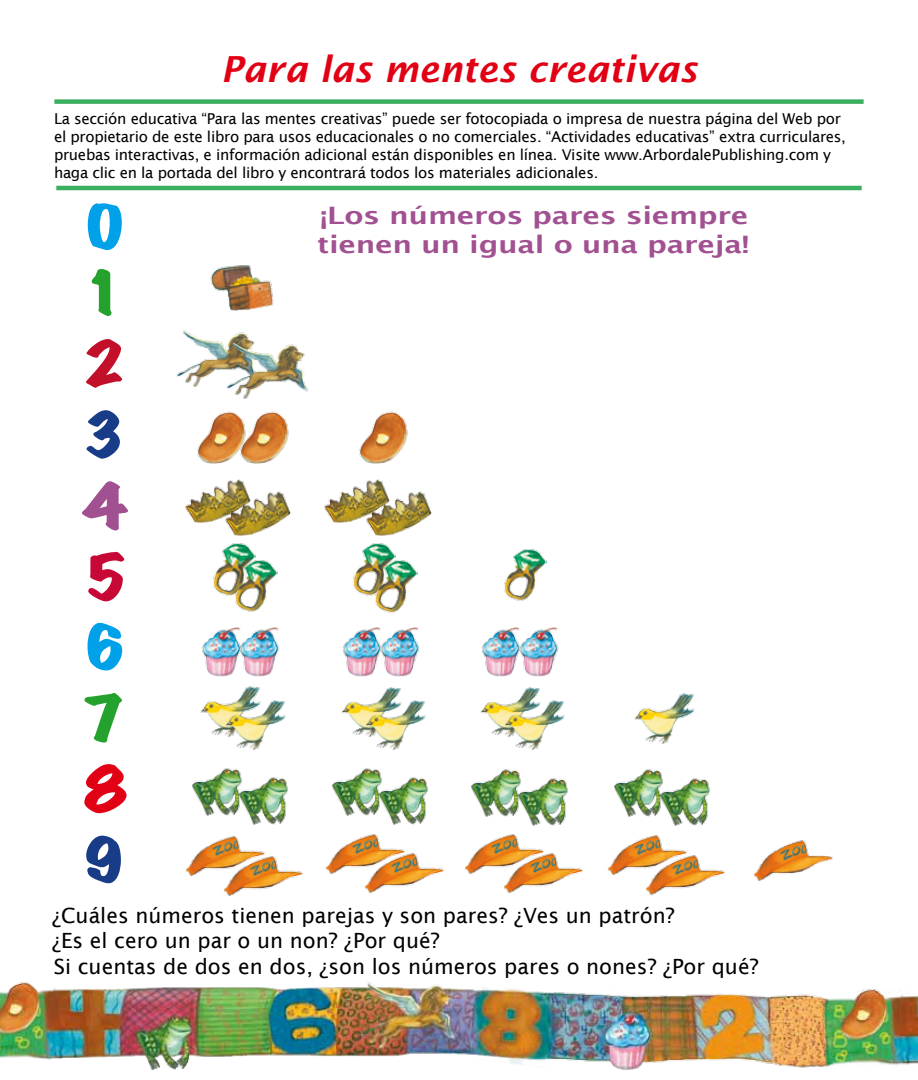
<style>
.page{position:relative;width:918px;height:1080px;background:#fff}
.page>*{position:absolute;margin:0;border:0;box-sizing:border-box;transform-origin:0 0}
.t1{font:54px "Marker Felt Wide";color:#00a1e9;scale:1.25 1}
.t2{font:54px "Marker Felt Wide";color:#25a12e;scale:1.25 1}
.t3{font:54px "Marker Felt Wide";color:#183c87;scale:1.25 1}
.t4{font:54px "Marker Felt Wide";color:#c3102a;scale:1.25 1}
.t5{font:54px "Marker Felt Wide";color:#a15191;scale:1.25 1}
.t6{font:54px "Marker Felt Wide";color:#c70837;scale:1.25 1}
.t7{font:54px "Marker Felt Wide";color:#e10014;scale:1.25 1}
.t8{font:italic 600 36px "Lucida Sans";color:#e10014}
.t9{font:600 24px/28.8px "Lucida Sans";letter-spacing:-.01em;color:#a15191;scale:1.25 1}
.t10{font:21px/25.2px "Lucida Sans";color:#000}
.t11{font:15px/18px "Lucida Sans";letter-spacing:-.02em;color:#000}
</style>
<div class="page">
<div style="left:54px;top:99px;width:810px;height:5px;background:#3aaf60"></div>
<hr style="left:56px;top:186px;width:806px;height:4px;background:#3aaf60">
<img style="left:0;top:982px;width:814px;height:88px">
<img style="left:814px;top:989px;width:104px;height:78px">
<img style="left:210px;top:265px;width:64px;height:46px">
<img style="left:176px;top:330px;width:73px;height:57px">
<img style="left:219px;top:338px;width:90px;height:61px">
<img style="left:197px;top:411px;width:34px;height:52px">
<img style="left:231px;top:411px;width:58px;height:52px">
<img style="left:359px;top:411px;width:49px;height:53px">
<img style="left:185px;top:479px;width:62px;height:44px">
<img style="left:221px;top:490px;width:70px;height:46px">
<img style="left:202px;top:627px;width:34px;height:50px">
<img style="left:236px;top:627px;width:44px;height:50px">
<img style="left:192px;top:768px;width:45px;height:48px">
<img style="left:237px;top:770px;width:51px;height:55px">
<img style="left:213px;top:543px;width:41px;height:52px">
<img style="left:226px;top:554px;width:52px;height:58px">
<img style="left:504px;top:549px;width:42px;height:52px">
<img style="left:223px;top:856px;width:80px;height:40px">
<img style="left:185px;top:836px;width:84px;height:41px">
<img style="left:200px;top:686px;width:60px;height:49px">
<img style="left:219px;top:697px;width:67px;height:53px">
<img style="left:634px;top:693px;width:61px;height:51px">
<img style="left:753px;top:840px;width:80px;height:41px">
<img style="left:324px;top:479px;width:62px;height:44px">
<img style="left:362px;top:491px;width:70px;height:45px">
<img style="left:353px;top:543px;width:41px;height:53px">
<img style="left:367px;top:554px;width:51px;height:59px">
<img style="left:343px;top:627px;width:33px;height:50px">
<img style="left:376px;top:627px;width:44px;height:50px">
<img style="left:482px;top:627px;width:33px;height:50px">
<img style="left:515px;top:627px;width:44px;height:50px">
<img style="left:341px;top:687px;width:60px;height:48px">
<img style="left:360px;top:698px;width:66px;height:52px">
<img style="left:480px;top:687px;width:60px;height:48px">
<img style="left:499px;top:698px;width:66px;height:52px">
<img style="left:332px;top:768px;width:45px;height:48px">
<img style="left:377px;top:770px;width:51px;height:55px">
<img style="left:471px;top:769px;width:46px;height:48px">
<img style="left:517px;top:771px;width:51px;height:55px">
<img style="left:614px;top:769px;width:45px;height:48px">
<img style="left:659px;top:771px;width:51px;height:55px">
<img style="left:364px;top:853px;width:80px;height:40px">
<img style="left:325px;top:834px;width:85px;height:40px">
<img style="left:503px;top:853px;width:80px;height:40px">
<img style="left:464px;top:834px;width:85px;height:40px">
<img style="left:645px;top:855px;width:80px;height:40px">
<img style="left:607px;top:835px;width:84px;height:41px">
<h2 class="t8" style="left:221px;top:48px;width:478px">Para las mentes creativas</h2>
<p class="t11" style="left:54px;top:110px;width:794px">La sección educativa “Para las mentes creativas” puede ser fotocopiada o impresa de nuestra página del Web por el propietario de este libro para usos educacionales o no comerciales. “Actividades educativas” extra curriculares, pruebas interactivas, e información adicional están disponibles en línea. Visite www.ArbordalePublishing.com y haga clic en la portada del libro y encontrará todos los materiales adicionales.</p>
<h1 class="t1" style="left:86px;top:200px;width:31px">0</h1>
<h1 class="t2" style="left:91px;top:266px;width:20px">1</h1>
<h1 class="t4" style="left:86px;top:337px;width:30px">2</h1>
<h1 class="t3" style="left:84px;top:407px;width:31px">3</h1>
<h1 class="t5" style="left:83px;top:479px;width:38px">4</h1>
<h1 class="t6" style="left:86px;top:549px;width:32px">5</h1>
<h1 class="t1" style="left:86px;top:620px;width:32px">6</h1>
<h1 class="t2" style="left:85px;top:691px;width:32px">7</h1>
<h1 class="t7" style="left:84px;top:762px;width:37px">8</h1>
<h1 class="t3" style="left:85px;top:833px;width:31px">9</h1>
<h3 class="t9" style="left:317px;top:201px;width:347px">¡Los números pares siempre tienen un igual o una pareja!</h3>
<h3 class="t10" style="left:52px;top:903px;width:708px">¿Cuáles números tienen parejas y son pares? ¿Ves un patrón?<br>¿Es el cero un par o un non? ¿Por qué?<br>Si cuentas de dos en dos, ¿son los números pares o nones? ¿Por qué?</h3>
</div>
